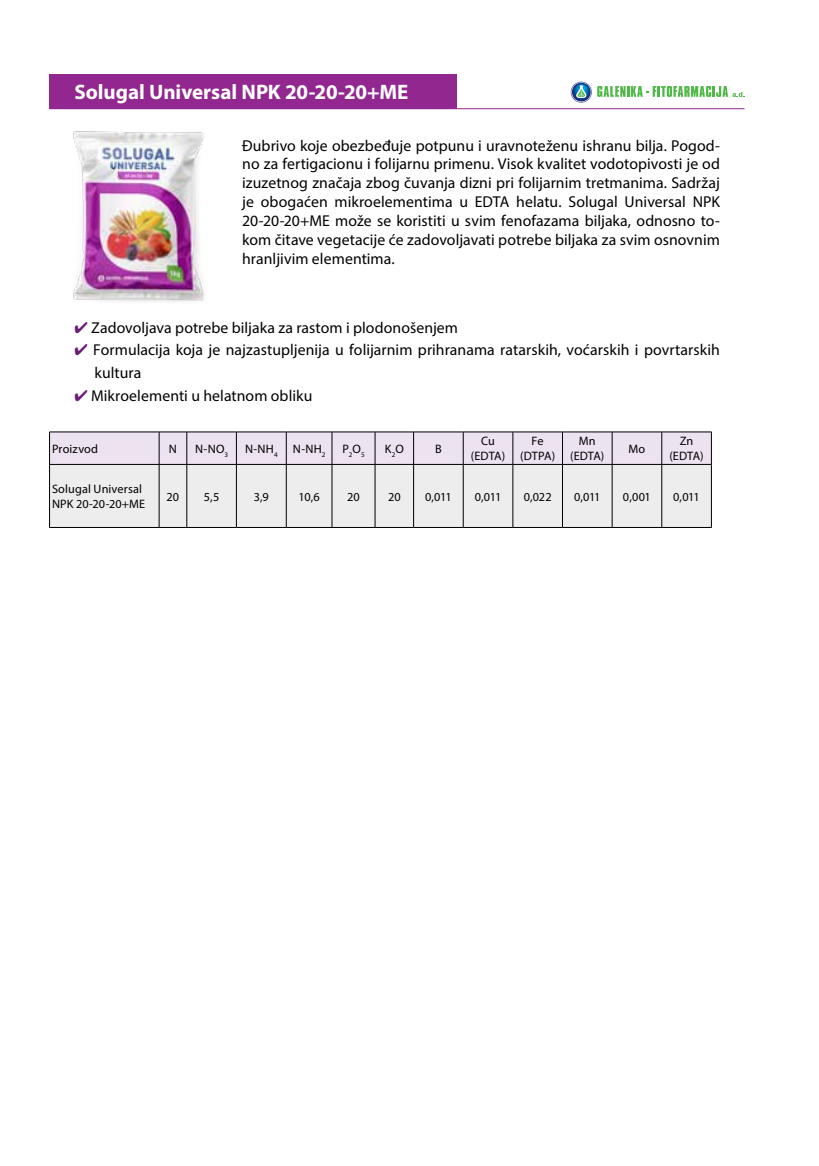
<style>
.page{position:relative;width:819px;height:1166px;background:#fff}
.page>*{position:absolute;margin:0;border:0;box-sizing:border-box;transform-origin:0 0}
.t1{font:700 21px "Myriad Pro";letter-spacing:-.005em;color:#fff}
.t2{font:15.75px/18.9px "Myriad Pro";letter-spacing:.005em;color:#000;text-align:justify}
.t3{font:12.25px/14.7px "Myriad Pro";letter-spacing:.005em;color:#000;text-align:center}
.s1{color:#6c1b78}
</style>
<div class="page">
<div style="left:50px;top:74px;width:406px;height:35px;background:#92278f"></div>
<hr style="left:50px;top:108px;width:694px;height:1px;background:#92278f">
<div style="left:50px;top:465px;width:661px;height:62px;background:#ededee"></div>
<hr style="left:49px;top:432px;width:1px;height:32px;background:#000">
<hr style="left:711px;top:432px;width:1px;height:32px;background:#000">
<hr style="left:49px;top:464px;width:110px;height:1px;background:#000">
<hr style="left:49px;top:465px;width:1px;height:62px;background:#000">
<svg style="left:50px;top:432px;width:661px;height:33px;background:#e3d9e6"></svg>
<hr style="left:159px;top:465px;width:1px;height:62px;background:#000">
<hr style="left:187px;top:464px;width:49px;height:1px;background:#000">
<hr style="left:186px;top:465px;width:1px;height:62px;background:#000">
<hr style="left:236px;top:464px;width:50px;height:1px;background:#000">
<hr style="left:236px;top:465px;width:1px;height:62px;background:#000">
<hr style="left:286px;top:464px;width:46px;height:1px;background:#000">
<hr style="left:286px;top:465px;width:1px;height:62px;background:#000">
<hr style="left:332px;top:464px;width:43px;height:1px;background:#000">
<hr style="left:331px;top:465px;width:1px;height:62px;background:#000">
<hr style="left:375px;top:464px;width:38px;height:1px;background:#000">
<hr style="left:375px;top:465px;width:1px;height:62px;background:#000">
<hr style="left:413px;top:464px;width:50px;height:1px;background:#000">
<hr style="left:413px;top:465px;width:1px;height:62px;background:#000">
<hr style="left:463px;top:464px;width:50px;height:1px;background:#000">
<hr style="left:463px;top:465px;width:1px;height:62px;background:#000">
<hr style="left:513px;top:464px;width:49px;height:1px;background:#000">
<hr style="left:512px;top:465px;width:1px;height:62px;background:#000">
<hr style="left:562px;top:464px;width:50px;height:1px;background:#000">
<hr style="left:562px;top:465px;width:1px;height:62px;background:#000">
<hr style="left:612px;top:464px;width:49px;height:1px;background:#000">
<hr style="left:611px;top:465px;width:1px;height:62px;background:#000">
<hr style="left:661px;top:464px;width:50px;height:1px;background:#000">
<hr style="left:661px;top:465px;width:1px;height:62px;background:#000">
<hr style="left:711px;top:465px;width:1px;height:62px;background:#000">
<hr style="left:49px;top:527px;width:110px;height:1px;background:#000">
<svg style="left:159px;top:527px;width:28px;height:1px"></svg>
<hr style="left:187px;top:527px;width:49px;height:1px;background:#000">
<hr style="left:236px;top:527px;width:50px;height:1px;background:#000">
<hr style="left:286px;top:527px;width:46px;height:1px;background:#000">
<hr style="left:332px;top:527px;width:43px;height:1px;background:#000">
<hr style="left:375px;top:527px;width:38px;height:1px;background:#000">
<hr style="left:413px;top:527px;width:50px;height:1px;background:#000">
<hr style="left:463px;top:527px;width:50px;height:1px;background:#000">
<hr style="left:513px;top:527px;width:49px;height:1px;background:#000">
<hr style="left:562px;top:527px;width:50px;height:1px;background:#000">
<hr style="left:612px;top:527px;width:49px;height:1px;background:#000">
<hr style="left:661px;top:527px;width:50px;height:1px;background:#000">
<img style="left:49px;top:96px;width:206px;height:206px">
<svg style="left:570px;top:82px;width:21px;height:21px"></svg>
<svg style="left:597px;top:86px;width:147px;height:11px"></svg>
<h1 class="t1" style="left:74px;top:80px;width:335px">Solugal Universal NPK 20-20-20+ME</h1>
<p class="t2" style="left:242px;top:135px;width:479px">Đubrivo koje obezbeđuje potpunu i uravnoteženu ishranu bilja. Pogod&shy;no za fertigacionu i folijarnu primenu. Visok kvalitet vodotopivosti je od izuzetnog značaja zbog čuvanja dizni pri folijarnim tretmanima. Sadržaj je obogaćen mikroelementima u EDTA helatu. Solugal Universal NPK 20-20-20+ME može se koristiti u svim fenofazama biljaka, odnosno to&shy;kom čitave vegetacije će zadovoljavati potrebe biljaka za svim osnovnim hranljivim elementima.</p>
<p class="t2" style="left:74px;top:317px;width:385px"><span class="s1">✔</span> Zadovoljava potrebe biljaka za rastom i plodonošenjem</p>
<p class="t2" style="left:94px;top:338px;width:627px;line-height:22.8px;text-indent:-20px"><span class="s1">✔</span> Formulacija koja je najzastupljenija u folijarnim prihranama ratarskih, voćarskih i povrtarskih kultura</p>
<p class="t2" style="left:74px;top:386px;width:239px"><span class="s1">✔</span> Mikroelementi u helatnom obliku</p>
<p class="t3" style="left:52px;top:441px;width:48px">Proizvod</p>
<p class="t3" style="left:169px;top:441px;width:10px">N</p>
<p class="t3" style="left:195px;top:441px;width:34px">N-NO<sub>3</sub></p>
<p class="t3" style="left:245px;top:441px;width:82px">N-NH<sub>4</sub> N-NH<sub>2</sub></p>
<p class="t3" style="left:342px;top:441px;width:24px">P<sub>2</sub>O<sub>5</sub></p>
<p class="t3" style="left:384px;top:441px;width:21px">K<sub>2</sub>O</p>
<p class="t3" style="left:435px;top:441px;width:8px">B</p>
<p class="t3" style="left:471px;top:434px;width:36px">Cu (EDTA)</p>
<p class="t3" style="left:520px;top:434px;width:37px">Fe (DTPA)</p>
<p class="t3" style="left:570px;top:434px;width:36px">Mn (EDTA)</p>
<p class="t3" style="left:628px;top:441px;width:18px">Mo</p>
<p class="t3" style="left:669px;top:434px;width:36px">Zn (EDTA)</p>
<p class="t3" style="left:52px;top:481px;width:95px;text-align:left">Solugal Universal<br>NPK 20-20-20+ME</p>
<p class="t3" style="left:167px;top:489px;width:14px">20</p>
<p class="t3" style="left:204px;top:489px;width:17px">5,5</p>
<p class="t3" style="left:254px;top:489px;width:17px">3,9</p>
<p class="t3" style="left:298px;top:489px;width:23px">10,6</p>
<p class="t3" style="left:347px;top:489px;width:14px">20</p>
<p class="t3" style="left:388px;top:489px;width:14px">20</p>
<p class="t3" style="left:425px;top:489px;width:28px">0,011</p>
<p class="t3" style="left:474px;top:489px;width:28px">0,011</p>
<p class="t3" style="left:523px;top:489px;width:29px">0,022</p>
<p class="t3" style="left:574px;top:489px;width:28px">0,011</p>
<p class="t3" style="left:623px;top:489px;width:29px">0,001</p>
<p class="t3" style="left:673px;top:489px;width:28px">0,011</p>
</div>
